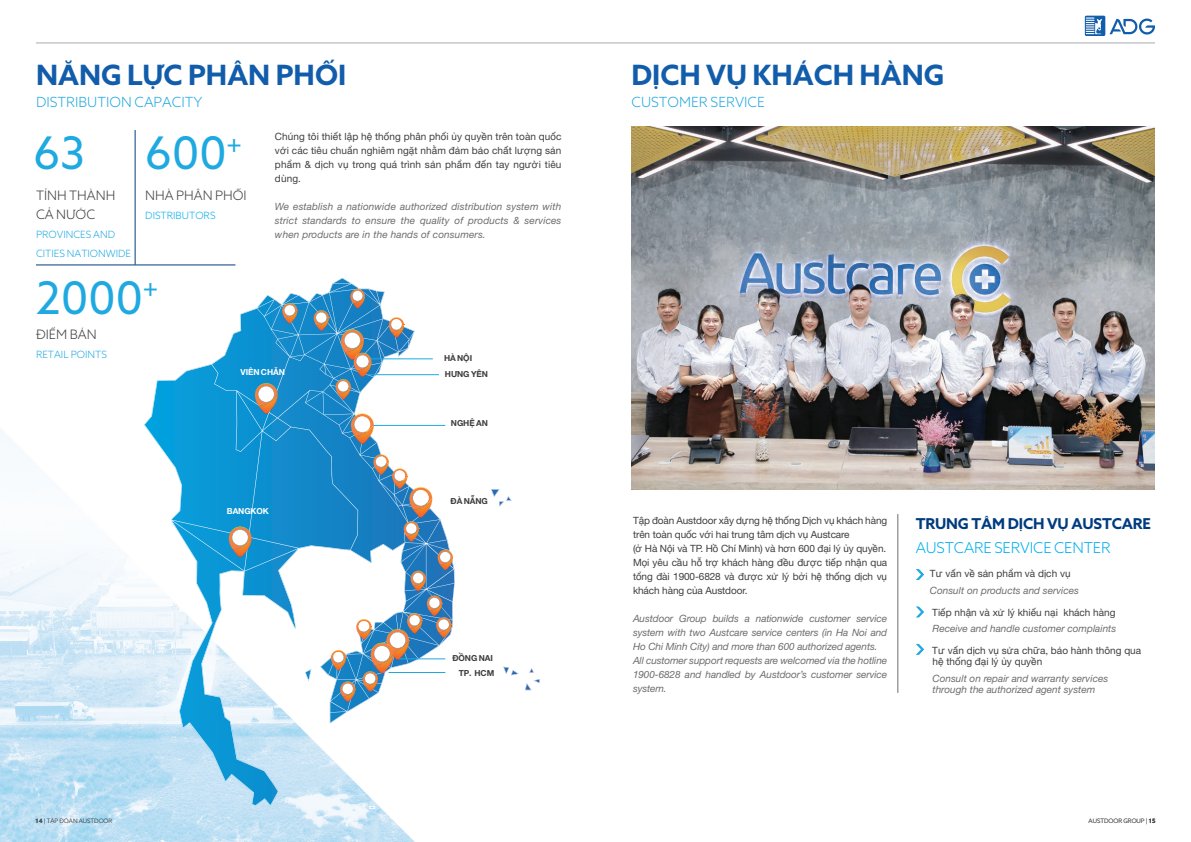
<style>
.page{position:relative;width:1191px;height:842px;background:#fff}
.page>*{position:absolute;margin:0;border:0;box-sizing:border-box;transform-origin:0 0}
.t1{font:45px "Iris Azo";letter-spacing:-.01em;color:#1fa9e1}
.t2{font:700 28px "Iris Azo";color:#125dab}
.t3{font:700 15px "Iris Azo";letter-spacing:-.01em;color:#013b7f}
.t4{font:300 15px "Iris Azo";letter-spacing:-.01em;color:#00aeef}
.t5{font:300 14px "Iris Azo";color:#24a9df}
.t6{font:300 13px/19px "Iris Azo";color:#3e3e3f}
.t7{font:italic 10px/14px "Helvetica Neue";letter-spacing:-.01em;color:#6c6d70}
.t8{font:10px/14px "Helvetica Neue";letter-spacing:-.01em;color:#3e3e3f}
.t9{font:300 10px/19px "Iris Azo";color:#1fa9e1}
.t10{font:300 10px "Iris Azo";color:#00aeef}
.t11{font:700 8.3px/16.2px "Iris Neue Helvetica";letter-spacing:-.01em;color:#3e3e3f}
.t12{font:700 8.3px "Iris Neue Helvetica";letter-spacing:-.01em;color:#fff}
.t13{font:300 6px "Iris Azo";color:#4b4c4d}
.s1{font-weight:700}
</style>
<div class="page">
<svg style="left:1084px;top:16px;width:71px;height:20px"></svg>
<hr style="left:36px;top:43px;width:1119px;height:1px;background:#a8a9ad">
<img style="left:0;top:428px;width:415px;height:414px">
<svg style="left:144px;top:278px;width:396px;height:528px"></svg>
<hr style="left:359px;top:359px;width:74px;height:1px;background:#1fa9e1">
<hr style="left:367px;top:374px;width:72px;height:1px;background:#1fa9e1">
<hr style="left:372px;top:425px;width:73px;height:1px;background:#1fa9e1">
<hr style="left:135px;top:130px;width:1px;height:135px;background:#013b7f">
<hr style="left:36px;top:265px;width:199px;height:1px;background:#013b7f">
<svg style="left:916px;top:569px;width:8px;height:11px"></svg>
<svg style="left:916px;top:606px;width:8px;height:11px"></svg>
<svg style="left:916px;top:644px;width:8px;height:11px"></svg>
<hr style="left:897px;top:514px;width:1px;height:179px;background:#6c6d70">
<img style="left:631px;top:126px;width:524px;height:363px">
<svg style="left:282px;top:303px;width:16px;height:20px"></svg>
<svg style="left:389px;top:317px;width:16px;height:21px"></svg>
<svg style="left:314px;top:289px;width:58px;height:110px"></svg>
<img style="left:357px;top:362px;width:14px;height:15px">
<svg style="left:255px;top:383px;width:24px;height:31px"></svg>
<svg style="left:351px;top:413px;width:24px;height:31px"></svg>
<svg style="left:373px;top:454px;width:60px;height:88px"></svg>
<svg style="left:331px;top:550px;width:123px;height:152px"></svg>
<svg style="left:229px;top:527px;width:24px;height:30px"></svg>
<h2 class="t2" style="left:36px;top:56px;width:312px">NĂNG LỰC PHÂN PHỐI</h2>
<h3 class="t5" style="left:36px;top:93px;width:168px">DISTRIBUTION CAPACITY</h3>
<h1 class="t1" style="left:34px;top:125px;width:53px">63</h1>
<h3 class="t6" style="left:36px;top:185px;width:81px">TỈNH THÀNH<br>CẢ NƯỚC</h3>
<p class="t9" style="left:36px;top:225px;width:97px">PROVINCES AND<br>CITIES NATIONWIDE</p>
<h1 class="t1" style="left:145px;top:125px;width:98px">600<sup>+</sup></h1>
<h3 class="t6" style="left:145px;top:185px;width:103px">NHÀ PHÂN PHỐI</h3>
<p class="t10" style="left:145px;top:209px;width:72px">DISTRIBUTORS</p>
<h1 class="t1" style="left:36px;top:269px;width:124px">2000<sup>+</sup></h1>
<p class="t8" style="left:275px;top:130px;width:288px;text-align:justify">Chúng tôi thiết lập hệ thống phân phối ủy quyền trên toàn quốc với các tiêu chuẩn nghiêm ngặt nhằm đảm bảo chất lượng sản phẩm &amp; dịch vụ trong quá trình sản phẩm đến tay người tiêu dùng.</p>
<p class="t7" style="left:275px;top:200px;width:288px;text-align:justify">We establish a nationwide authorized distribution system with strict standards to ensure the quality of products &amp; services when products are in the hands of consumers.</p>
<h3 class="t6" style="left:36px;top:324px;width:62px">ĐIỂM BÁN</h3>
<p class="t9" style="left:36px;top:344px;width:72px">RETAIL POINTS</p>
<p class="t12" style="left:240px;top:365px;width:46px">VIÊN CHĂN</p>
<p class="t12" style="left:227px;top:504px;width:44px">BANGKOK</p>
<p class="t13" style="left:36px;top:817px;width:78px"><span class="s1">14</span> | TẬP ĐOÀN AUSTDOOR</p>
<p class="t11" style="left:444px;top:349px;width:45px">HÀ NỘI<br>HƯNG YÊN</p>
<p class="t11" style="left:451px;top:414px;width:39px">NGHỆ AN</p>
<p class="t11" style="left:450px;top:492px;width:39px">ĐÀ NẴNG</p>
<p class="t11" style="left:452px;top:649px;width:42px">ĐỒNG NAI</p>
<p class="t11" style="left:459px;top:664px;width:37px">TP. HCM</p>
<h2 class="t2" style="left:631px;top:56px;width:314px">DỊCH VỤ KHÁCH HÀNG</h2>
<h3 class="t5" style="left:631px;top:93px;width:135px">CUSTOMER SERVICE</h3>
<p class="t8" style="left:633px;top:514px;width:256px">Tập đoàn Austdoor xây dựng hệ thống Dịch vụ khách hàng trên toàn quốc với hai trung tâm dịch vụ Austcare<br>(ở Hà Nội và TP. Hồ Chí Minh) và hơn 600 đại lý ủy quyền.<br>Mọi yêu cầu hỗ trợ khách hàng đều được tiếp nhận qua tổng đài 1900-6828 và được xử lý bởi hệ thống dịch vụ khách hàng của Austdoor.</p>
<p class="t7" style="left:633px;top:612px;width:256px">Austdoor Group builds a nationwide customer service system with two Austcare service centers (in Ha Noi and Ho Chi Minh City) and more than 600 authorized agents.<br>All customer support requests are welcomed via the hotline 1900-6828 and handled by Austdoor’s customer service system.</p>
<h3 class="t3" style="left:915px;top:513px;width:237px">TRUNG TÂM DỊCH VỤ AUSTCARE</h3>
<h3 class="t4" style="left:915px;top:538px;width:196px">AUSTCARE SERVICE CENTER</h3>
<p class="t8" style="left:930px;top:567px;width:142px">Tư vấn về sản phẩm và dịch vụ</p>
<p class="t7" style="left:930px;top:584px;width:151px">Consult on products and services</p>
<p class="t8" style="left:932px;top:606px;width:185px">Tiếp nhận và xử lý khiếu nại khách hàng</p>
<p class="t7" style="left:932px;top:622px;width:185px">Receive and handle customer complaints</p>
<p class="t8" style="left:932px;top:645px;width:210px;line-height:11px">Tư vấn dịch vụ sửa chữa, bảo hành thông qua hệ thống đại lý ủy quyền</p>
<p class="t7" style="left:932px;top:673px;width:177px;line-height:11px">Consult on repair and warranty services through the authorized agent system</p>
<p class="t13" style="left:1088px;top:817px;width:68px">AUSTDOOR GROUP | <span class="s1">15</span></p>
</div>
